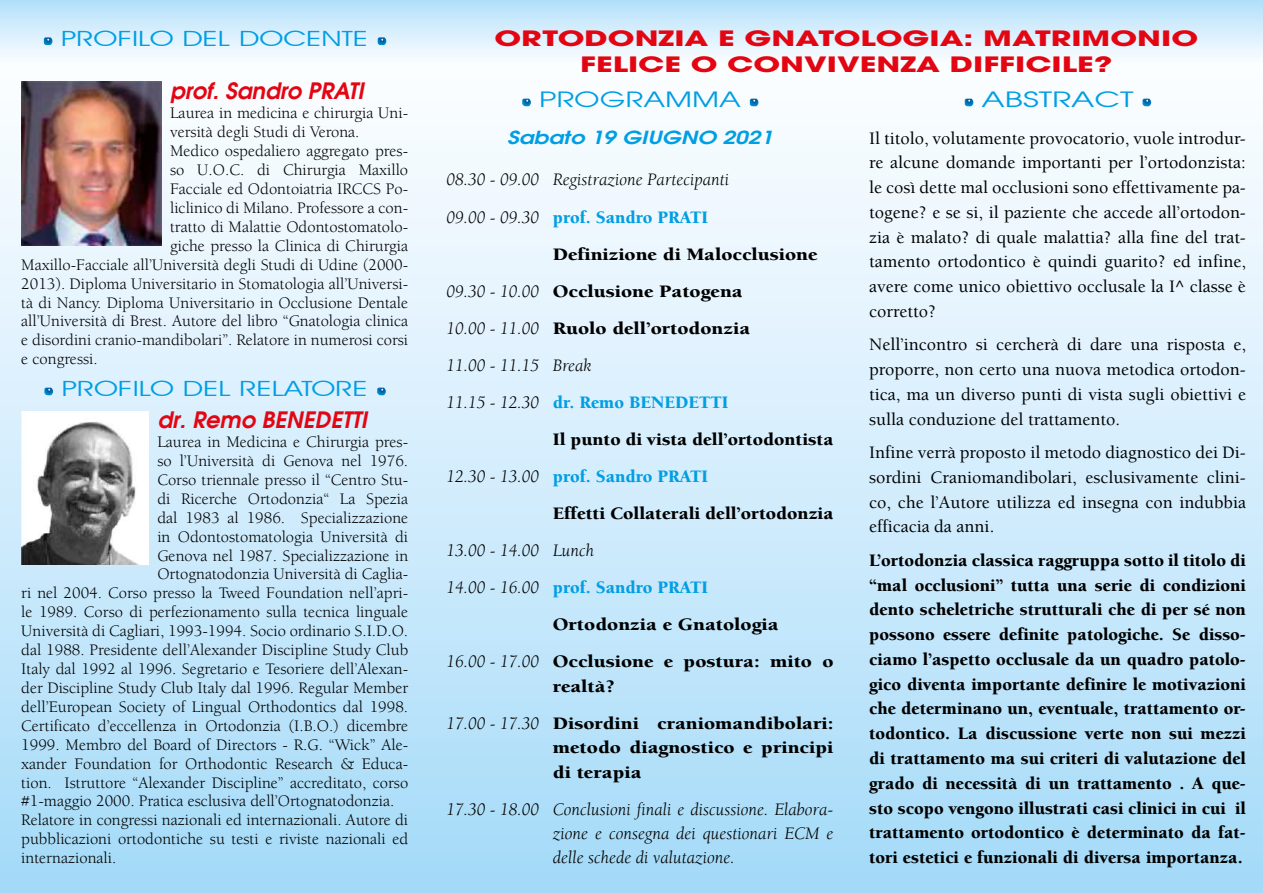
<style>
.page{position:relative;width:1263px;height:893px;background:#fff}
.page>*{position:absolute;margin:0;border:0;box-sizing:border-box;transform-origin:0 0}
.t1{font:italic 600 22.5px "Avant Garde";color:#e30512}
.t2{font:700 21px/25.2px "Avant Garde";color:#e30512;text-align:center;scale:1.5 1}
.t3{font:21px "Avant Garde IT Cby BT";color:#009ee3;scale:1.45 1}
.t4{font:21px "Avant Garde";color:#009ee3;scale:1.4 1}
.t5{font:21px "Avant Garde";color:#009ee3;scale:1.5 1}
.t6{font:500 18px/24.8px "Berkeley";color:#000;text-align:justify}
.t7{font:900 18px/24.8px "Berkeley";color:#000;text-align:justify}
.t8{font:900 18px/37px "Berkeley";color:#000;scale:1.15 1}
.t9{font:italic 18px/24.3px "Berkeley";color:#000;text-align:justify}
.t10{font:900 18px "Berkeley";color:#009ee3}
.t11{font:900 18px "Berkeley";color:#000;scale:1.07 1}
.t12{font:italic 600 18px "Avant Garde";color:#009ee3;scale:1.25 1}
.t13{font:16.5px "Berkeley";color:#000}
.s1{font-weight:400;font-style:italic;color:#000}
.s2{font-weight:400;font-style:italic}
</style>
<div class="page">
<div style="left:0;top:0;width:1263px;height:64px;background:linear-gradient(to bottom,#b2e0fa,#fbfdff)"></div>
<div style="left:0;top:64px;width:1263px;height:829px;background:linear-gradient(to bottom,#fffeff,#a5dbf8)"></div>
<svg style="left:44px;top:37px;width:9px;height:8px"></svg>
<svg style="left:378px;top:37px;width:8px;height:8px"></svg>
<svg style="left:522px;top:99px;width:9px;height:7px"></svg>
<svg style="left:750px;top:99px;width:8px;height:7px"></svg>
<svg style="left:44px;top:388px;width:9px;height:7px"></svg>
<svg style="left:377px;top:388px;width:9px;height:7px"></svg>
<svg style="left:965px;top:99px;width:8px;height:7px"></svg>
<svg style="left:1142px;top:99px;width:9px;height:7px"></svg>
<img style="left:21px;top:81px;width:141px;height:165px">
<img style="left:21px;top:411px;width:128px;height:153px">
<p class="t3" style="left:61px;top:25px;width:213px">PROFILO DEL DOCENTE</p>
<h1 class="t1" style="left:170px;top:76px;width:195px">prof. Sandro PRATI</h1>
<p class="t13" style="left:170px;top:105px;width:240px">Laurea in medicina e chirurgia Uni-</p>
<p class="t13" style="left:170px;top:123px;width:191px">versità degli Studi di Verona.</p>
<p class="t13" style="left:170px;top:142px;width:240px">Medico ospedaliero aggregato pres-</p>
<p class="t13" style="left:170px;top:161px;width:240px">so U.O.C. di Chirurgia Maxillo</p>
<p class="t13" style="left:170px;top:180px;width:240px">Facciale ed Odontoiatria IRCCS Po-</p>
<p class="t13" style="left:170px;top:199px;width:240px">liclinico di Milano. Professore a con-</p>
<p class="t13" style="left:170px;top:218px;width:240px">tratto di Malattie Odontostomatolo-</p>
<p class="t13" style="left:170px;top:237px;width:240px">giche presso la Clinica di Chirurgia</p>
<p class="t13" style="left:21px;top:256px;width:388px">Maxillo-Facciale all’Università degli Studi di Udine (2000-</p>
<p class="t13" style="left:21px;top:275px;width:388px">2013). Diploma Universitario in Stomatologia all’Universi-</p>
<p class="t13" style="left:21px;top:294px;width:388px">tà di Nancy. Diploma Universitario in Occlusione Dentale</p>
<p class="t13" style="left:21px;top:313px;width:388px">all’Università di Brest. Autore del libro “Gnatologia clinica</p>
<p class="t13" style="left:21px;top:331px;width:388px">e disordini cranio-mandibolari”. Relatore in numerosi corsi</p>
<p class="t13" style="left:21px;top:350px;width:78px">e congressi.</p>
<p class="t3" style="left:62px;top:376px;width:213px">PROFILO DEL RELATORE</p>
<h1 class="t1" style="left:157px;top:405px;width:211px">dr. Remo BENEDETTI</h1>
<p class="t13" style="left:157px;top:433px;width:252px">Laurea in Medicina e Chirurgia pres-</p>
<p class="t13" style="left:157px;top:452px;width:252px">so l’Università di Genova nel 1976.</p>
<p class="t13" style="left:157px;top:471px;width:252px">Corso triennale presso il “Centro Stu-</p>
<p class="t13" style="left:157px;top:490px;width:252px">di Ricerche Ortodonzia“ La Spezia</p>
<p class="t13" style="left:157px;top:509px;width:252px">dal 1983 al 1986. Specializzazione</p>
<p class="t13" style="left:157px;top:528px;width:252px">in Odontostomatologia Università di</p>
<p class="t13" style="left:157px;top:547px;width:252px">Genova nel 1987. Specializzazione in</p>
<p class="t13" style="left:157px;top:566px;width:252px">Ortognatodonzia Università di Caglia-</p>
<p class="t13" style="left:21px;top:584px;width:388px">ri nel 2004. Corso presso la Tweed Foundation nell’apri-</p>
<p class="t13" style="left:21px;top:603px;width:388px">le 1989. Corso di perfezionamento sulla tecnica linguale</p>
<p class="t13" style="left:21px;top:622px;width:388px">Università di Cagliari, 1993-1994. Socio ordinario S.I.D.O.</p>
<p class="t13" style="left:21px;top:641px;width:388px">dal 1988. Presidente dell’Alexander Discipline Study Club</p>
<p class="t13" style="left:21px;top:660px;width:388px">Italy dal 1992 al 1996. Segretario e Tesoriere dell’Alexan-</p>
<p class="t13" style="left:21px;top:679px;width:388px">der Discipline Study Club Italy dal 1996. Regular Member</p>
<p class="t13" style="left:21px;top:698px;width:388px">dell’European Society of Lingual Orthodontics dal 1998.</p>
<p class="t13" style="left:21px;top:717px;width:388px">Certificato d’eccellenza in Ortodonzia (I.B.O.) dicembre</p>
<p class="t13" style="left:21px;top:736px;width:388px">1999. Membro del Board of Directors - R.G. “Wick” Ale-</p>
<p class="t13" style="left:21px;top:755px;width:388px">xander Foundation for Orthodontic Research &amp; Educa-</p>
<p class="t13" style="left:21px;top:774px;width:388px">tion. Istruttore “Alexander Discipline” accreditato, corso</p>
<p class="t13" style="left:21px;top:793px;width:375px">#1-maggio 2000. Pratica esclusiva dell’Ortognatodonzia.</p>
<p class="t13" style="left:21px;top:811px;width:388px">Relatore in congressi nazionali ed internazionali. Autore di</p>
<p class="t13" style="left:21px;top:830px;width:388px">pubblicazioni ortodontiche su testi e riviste nazionali ed</p>
<p class="t13" style="left:21px;top:849px;width:97px">internazionali.</p>
<p class="t2" style="left:494px;top:26px;width:471px">ORTODONZIA E GNATOLOGIA: MATRIMONIO<br>FELICE O CONVIVENZA DIFFICILE?</p>
<p class="t4" style="left:539px;top:86px;width:146px">PROGRAMMA</p>
<p class="t12" style="left:507px;top:126px;width:214px">Sabato 19 GIUGNO 2021</p>
<p class="t9" style="left:446px;top:168px;width:284px">08.30 - 09.00 Registrazione Partecipanti</p>
<p class="t10" style="left:446px;top:207px;width:263px"><span class="s1">09.00 - 09.30</span> prof. Sandro PRATI</p>
<p class="t8" style="left:553px;top:236px;width:232px">Definizione di Malocclusione</p>
<p class="t8" style="left:446px;top:273px;width:259px"><span class="s2">09.30 - 10.00</span> Occlusione Patogena</p>
<p class="t8" style="left:446px;top:310px;width:266px"><span class="s2">10.00 - 11.00</span> Ruolo dell’ortodonzia</p>
<p class="t9" style="left:446px;top:354px;width:146px">11.00 - 11.15 Break</p>
<p class="t10" style="left:446px;top:393px;width:283px"><span class="s1">11.15 - 12.30</span> dr. Remo BENEDETTI</p>
<p class="t11" style="left:553px;top:430px;width:264px">Il punto di vista dell’ortodontista</p>
<p class="t10" style="left:446px;top:467px;width:263px"><span class="s1">12.30 - 13.00</span> prof. Sandro PRATI</p>
<p class="t11" style="left:553px;top:504px;width:264px">Effetti Collaterali dell’ortodonzia</p>
<p class="t9" style="left:446px;top:539px;width:149px">13.00 - 14.00 Lunch</p>
<p class="t10" style="left:446px;top:578px;width:263px"><span class="s1">14.00 - 16.00</span> prof. Sandro PRATI</p>
<p class="t8" style="left:553px;top:606px;width:198px">Ortodonzia e Gnatologia</p>
<p class="t8" style="left:446px;top:644px;width:338px"><span class="s2">16.00 - 17.00</span> Occlusione e postura: mito o</p>
<p class="t8" style="left:446px;top:668px;width:338px;text-indent:106px">realtà?<br><span class="s2">17.00 - 17.30</span> Disordini craniomandibolari:</p>
<p class="t8" style="left:553px;top:736px;width:246px;line-height:24.3px">metodo diagnostico e principi di terapia</p>
<p class="t9" style="left:553px;top:797px;width:282px;text-indent:-106px">17.30 - 18.00 Conclusioni finali e discussione. Elabora&shy;zione e consegna dei questionari ECM e delle schede di valutazione.</p>
<p class="t5" style="left:981px;top:86px;width:103px">ABSTRACT</p>
<p class="t6" style="left:869px;top:126px;width:378px">Il titolo, volutamente provocatorio, vuole introdur&shy;re alcune domande importanti per l’ortodonzista: le così dette mal occlusioni sono effettivamente pa&shy;togene? e se si, il paziente che accede all’ortodon&shy;zia è malato? di quale malattia? alla fine del trat&shy;tamento ortodontico è quindi guarito? ed infine, avere come unico obiettivo occlusale la I^ classe è corretto?</p>
<p class="t6" style="left:869px;top:333px;width:378px">Nell’incontro si cercherà di dare una risposta e, proporre, non certo una nuova metodica ortodon&shy;tica, ma un diverso punti di vista sugli obiettivi e sulla conduzione del trattamento.</p>
<p class="t6" style="left:869px;top:440px;width:378px">Infine verrà proposto il metodo diagnostico dei Di&shy;sordini Craniomandibolari, esclusivamente clini&shy;co, che l’Autore utilizza ed insegna con indubbia efficacia da anni.</p>
<p class="t7" style="left:869px;top:548px;width:378px">L’ortodonzia classica raggruppa sotto il titolo di “mal occlusioni” tutta una serie di condizioni dento scheletriche strutturali che di per sé non possono essere definite patologiche. Se disso&shy;ciamo l’aspetto occlusale da un quadro patolo&shy;gico diventa importante definire le motivazioni che determinano un, eventuale, trattamento or&shy;todontico. La discussione verte non sui mezzi di trattamento ma sui criteri di valutazione del grado di necessità di un trattamento . A que&shy;sto scopo vengono illustrati casi clinici in cui il trattamento ortodontico è determinato da fat&shy;tori estetici e funzionali di diversa importanza.</p>
</div>
